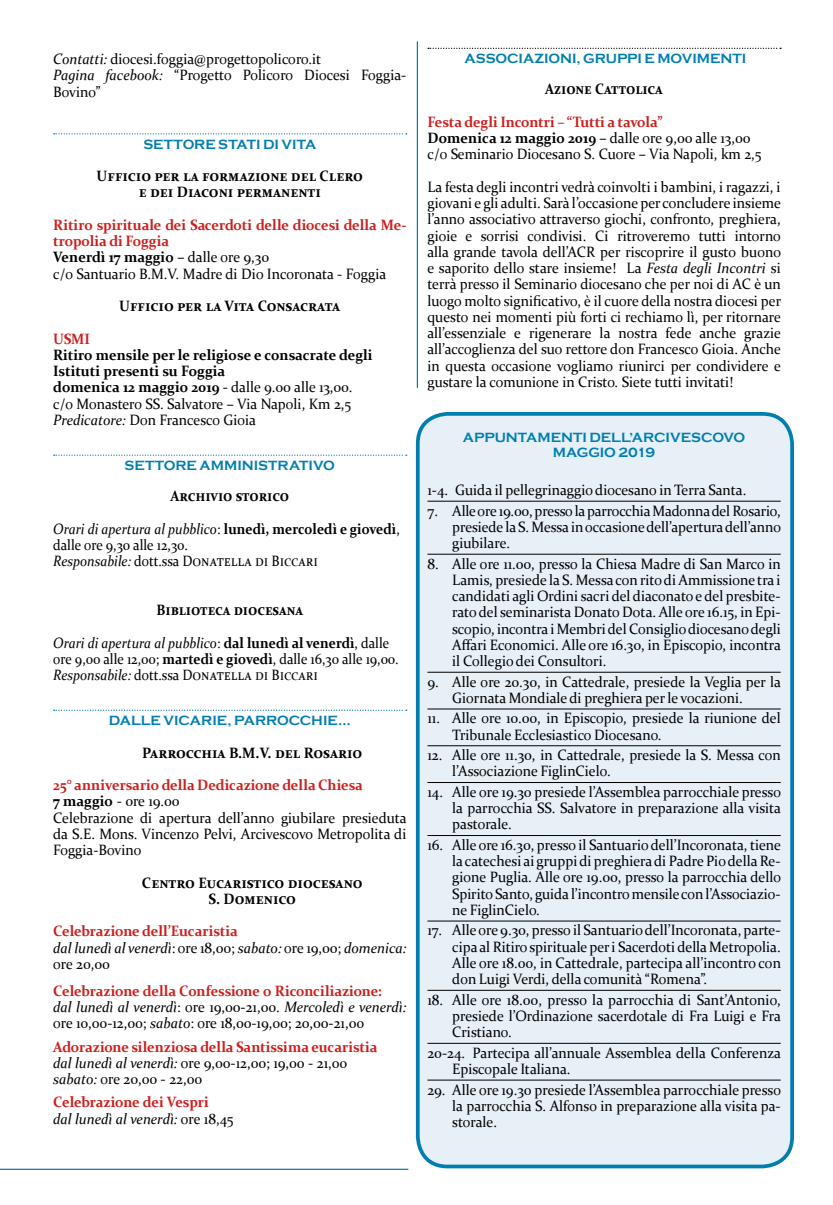
<style>
.page{position:relative;width:833px;height:1205px;background:#fff}
.page>*{position:absolute;margin:0;border:0;box-sizing:border-box;transform-origin:0 0}
.t1{font:15px/16.2px "Constantia";color:#000;scale:.95 1}
.t2{font:700 15px/16.2px "Constantia";letter-spacing:-.005em;color:#cc1f1d;scale:.95 1}
.t3{font:700 15px/16.2px "Constantia";color:#000;text-align:center;scale:.95 1}
.t4{font:15px/16.2px "Constantia";color:#000;scale:.9 1}
.t5{font:700 15px/32.5px "Constantia";color:#000;text-align:center;scale:.9 1}
.t6{font:italic 15px/16.2px "Constantia";color:#000;scale:.95 1}
.t7{font:700 15px "Constantia";letter-spacing:.03em;color:#000;scale:.95 1}
.t8{font:700 13.75px/15px "Copperplate Gothic";letter-spacing:-.005em;color:#007eb0;text-align:center}
.s1{font-style:italic}
.s2{color:#000}
.s3{font-weight:400;color:#000}
.s4{font-weight:400}
.s5{font-weight:400;font-style:italic}
.s6{font-weight:700}
.s7{font-weight:700;color:#cc1f1d}
.s8{font-weight:700;font-style:normal;color:#cc1f1d}
.s9{font-style:normal}
.s10{font-weight:400;font-style:italic;color:#000}
</style>
<div class="page">
<hr style="left:417px;top:42px;width:1px;height:345px;background:#007eb0">
<div style="left:418px;top:414px;width:374px;height:752px;background:#e7eff7;border-radius:30px"></div>
<div style="left:416px;top:412px;width:378px;height:756px;border:4px solid #007eb0;border-radius:30px"></div>
<svg style="left:54px;top:133px;width:353px;height:1px"></svg>
<svg style="left:54px;top:454px;width:353px;height:2px"></svg>
<svg style="left:54px;top:709px;width:353px;height:2px"></svg>
<svg style="left:428px;top:48px;width:353px;height:1px"></svg>
<hr style="left:427px;top:501px;width:353px;height:1px;background:#000">
<hr style="left:427px;top:554px;width:353px;height:1px;background:#000">
<hr style="left:427px;top:672px;width:353px;height:1px;background:#000">
<hr style="left:427px;top:709px;width:353px;height:1px;background:#000">
<hr style="left:427px;top:745px;width:353px;height:1px;background:#000">
<hr style="left:427px;top:782px;width:353px;height:1px;background:#000">
<hr style="left:427px;top:835px;width:353px;height:1px;background:#000">
<hr style="left:427px;top:921px;width:353px;height:1px;background:#000">
<hr style="left:427px;top:990px;width:353px;height:1px;background:#000">
<hr style="left:427px;top:1043px;width:353px;height:1px;background:#000">
<hr style="left:427px;top:1080px;width:353px;height:1px;background:#000">
<hr style="left:0;top:1168px;width:408px;height:2px;background:#007eb0">
<p class="t1" style="left:53px;top:50px;width:373px"><span class="s1">Contatti:</span> diocesi.foggia@progettopolicoro.it<br><span class="s1">Pagina facebook:</span> “Progetto Policoro Diocesi Foggia-<br>Bovino”</p>
<p class="t8" style="left:143px;top:137px;width:174px">SETTORE STATI DI VITA</p>
<p class="t3" style="left:97px;top:167px;width:282px">Ufficio per la formazione del Clero e dei Diaconi permanenti</p>
<p class="t2" style="left:53px;top:216px;width:373px">Ritiro spirituale dei Sacerdoti delle diocesi della Me&shy;tropolia di Foggia<br><span class="s2">Venerdì 17 maggio</span> <span class="s3">– dalle ore 9,30<br>c/o Santuario B.M.V. Madre di Dio Incoronata - Foggia</span></p>
<p class="t3" style="left:119px;top:297px;width:234px">Ufficio per la Vita Consacrata</p>
<p class="t2" style="left:53px;top:330px;width:40px">USMI</p>
<p class="t3" style="left:53px;top:346px;width:338px;text-align:left">Ritiro mensile per le religiose e consacrate degli Istituti presenti su Foggia<br>domenica 12 maggio 2019 <span class="s4">- dalle 9.00 alle 13,00. c/o Monastero SS. Salvatore – Via Napoli, Km 2,5<br></span><span class="s5">Predicatore:</span> <span class="s4">Don Francesco Gioia</span></p>
<p class="t8" style="left:125px;top:458px;width:212px">SETTORE AMMINISTRATIVO</p>
<p class="t5" style="left:53px;top:479px;width:387px">Archivio storico<br><span class="s5">Orari di apertura al pubblico</span><span class="s4">:</span> lunedì, mercoledì e giovedì<span class="s4">,</span></p>
<p class="t4" style="left:53px;top:536px;width:296px">dalle ore 9,30 alle 12,30.<br><span class="s1">Responsabile:</span> dott.ssa Donatella di Biccari</p>
<p class="t5" style="left:53px;top:593px;width:375px;text-align:left;text-indent:103px">Biblioteca diocesana<br><span class="s5">Orari di apertura al pubblico</span><span class="s4">:</span> dal lunedì al venerdì<span class="s4">, dalle</span></p>
<p class="t4" style="left:53px;top:650px;width:385px">ore 9,00 alle 12,00; <span class="s6">martedì e giovedì</span>, dalle 16,30 alle 19,00.<br><span class="s1">Responsabile:</span> dott.ssa Donatella di Biccari</p>
<p class="t8" style="left:109px;top:713px;width:243px">DALLE VICARIE, PARROCCHIE…</p>
<p class="t7" style="left:142px;top:742px;width:233px">Parrocchia B.M.V. del Rosario</p>
<p class="t1" style="left:53px;top:776px;width:374px"><span class="s7">25° anniversario della Dedicazione della Chiesa<br></span><span class="s6">7 maggio</span> - 0re 19.00<br>Celebrazione di apertura dell’anno giubilare presieduta da S.E. Mons. Vincenzo Pelvi, Arcivescovo Metropolita di Foggia-Bovino</p>
<p class="t3" style="left:142px;top:873px;width:234px">Centro Eucaristico diocesano<br>S. Domenico</p>
<p class="t6" style="left:53px;top:922px;width:373px"><span class="s8">Celebrazione dell’Eucaristia<br></span>dal lunedì al venerdì<span class="s9">: ore 18,00;</span> sabato: <span class="s9">ore 19,00;</span> domenica: <span class="s9">ore 20,00</span></p>
<p class="t1" style="left:53px;top:982px;width:373px"><span class="s7">Celebrazione della Confessione o Riconciliazione:<br></span><span class="s1">dal lunedì al venerdì</span>: ore 19,00-21,00. <span class="s1">Mercoledì e venerdì: </span>ore 10,00-12,00; <span class="s1">sabato</span>: ore 18,00-19,00; 20,00-21,00</p>
<p class="t2" style="left:53px;top:1037px;width:343px">Adorazione silenziosa della Santissima eucaristia <span class="s10">dal lunedì al venerdì:</span> <span class="s3">ore 9,00-12,00; 19,00 - 21,00 </span><span class="s10">sabato:</span> <span class="s3">ore 20,00 - 22,00</span></p>
<p class="t2" style="left:53px;top:1093px;width:192px">Celebrazione dei Vespri<br><span class="s10">dal lunedì al venerdì:</span> <span class="s3">ore 18,45</span></p>
<p class="t8" style="left:464px;top:51px;width:283px">ASSOCIAZIONI, GRUPPI E MOVIMENTI</p>
<p class="t5" style="left:545px;top:72px;width:132px">Azione Cattolica</p>
<p class="t1" style="left:427px;top:113px;width:353px"><span class="s7">Festa degli Incontri – “Tutti a tavola”<br></span><span class="s6">Domenica 12 maggio 2019</span> – dalle ore 9,00 alle 13,00 c/o Seminario Diocesano S. Cuore – Via Napoli, km 2,5</p>
<p class="t1" style="left:427px;top:178px;width:374px;text-align:justify">La festa degli incontri vedrà coinvolti i bambini, i ragazzi, i giovani e gli adulti. Sarà l’occasione per concludere insieme l’anno associativo attraverso giochi, confronto, preghiera, gioie e sorrisi condivisi. Ci ritroveremo tutti intorno alla grande tavola dell’ACR per riscoprire il gusto buono e saporito dello stare insieme! La <span class="s1">Festa degli Incontri</span> si terrà presso il Seminario diocesano che per noi di AC è un luogo molto significativo, è il cuore della nostra diocesi per questo nei momenti più forti ci rechiamo lì, per ritornare all’essenziale e rigenerare la nostra fede anche grazie all’accoglienza del suo rettore don Francesco Gioia. Anche in questa occasione vogliamo riunirci per condividere e gustare la comunione in Cristo. Siete tutti invitati!</p>
<p class="t8" style="left:463px;top:430px;width:284px">APPUNTAMENTI DELL’ARCIVESCOVO<br>MAGGIO 2019</p>
<p class="t1" style="left:427px;top:481px;width:337px">1-4. Guida il pellegrinaggio diocesano in Terra Santa.</p>
<p class="t1" style="left:452px;top:502px;width:348px;text-align:justify;text-indent:-25px">7. Alle ore 19.00, presso la parrocchia Madonna del Rosario, presiede la S. Messa in occasione dell’apertura dell’anno giubilare.</p>
<p class="t1" style="left:452px;top:555px;width:347px;text-align:justify;text-indent:-25px">8. Alle ore 11.00, presso la Chiesa Madre di San Marco in Lamis, presiede la S. Messa con rito di Ammissione tra i candidati agli Ordini sacri del diaconato e del presbite&shy;rato del seminarista Donato Dota. Alle ore 16.15, in Epi&shy;scopio, incontra i Membri del Consiglio diocesano degli Affari Economici. Alle ore 16.30, in Episcopio, incontra il Collegio dei Consultori.</p>
<p class="t1" style="left:452px;top:673px;width:348px;text-indent:-25px">9. Alle ore 20.30, in Cattedrale, presiede la Veglia per la<br>Giornata Mondiale di preghiera per le vocazioni.</p>
<p class="t1" style="left:452px;top:709px;width:347px;text-indent:-25px">11. Alle ore 10.00, in Episcopio, presiede la riunione del<br>Tribunale Ecclesiastico Diocesano.</p>
<p class="t1" style="left:452px;top:746px;width:347px;text-indent:-25px">12. Alle ore 11.30, in Cattedrale, presiede la S. Messa con l’Associazione FiglinCielo.</p>
<p class="t1" style="left:452px;top:783px;width:348px;text-align:justify;text-indent:-25px">14. Alle ore 19.30 presiede l’Assemblea parrocchiale presso la parrocchia SS. Salvatore in preparazione alla visita pastorale.</p>
<p class="t1" style="left:452px;top:836px;width:348px;text-align:justify;text-indent:-25px">16. Alle ore 16.30, presso il Santuario dell’Incoronata, tiene la catechesi ai gruppi di preghiera di Padre Pio della Re&shy;gione Puglia. Alle ore 19.00, presso la parrocchia dello Spirito Santo, guida l’incontro mensile con l’Associazio&shy;ne FiglinCielo.</p>
<p class="t1" style="left:452px;top:921px;width:347px;text-align:justify;text-indent:-25px">17. Alle ore 9.30, presso il Santuario dell’Incoronata, parte&shy;cipa al Ritiro spirituale per i Sacerdoti della Metropolia.<br>Alle ore 18.00, in Cattedrale, partecipa all’incontro con don Luigi Verdi, della comunità “Romena”.</p>
<p class="t1" style="left:452px;top:991px;width:347px;text-align:justify;text-indent:-25px">18. Alle ore 18.00, presso la parrocchia di Sant’Antonio, presiede l’Ordinazione sacerdotale di Fra Luigi e Fra Cristiano.</p>
<p class="t1" style="left:452px;top:1044px;width:347px;text-indent:-25px">20-24. Partecipa all’annuale Assemblea della Conferenza<br>Episcopale Italiana.</p>
<p class="t1" style="left:452px;top:1080px;width:347px;text-align:justify;text-indent:-25px">29. Alle ore 19.30 presiede l’Assemblea parrocchiale presso la parrocchia S. Alfonso in preparazione alla visita pa&shy;storale.</p>
</div>
